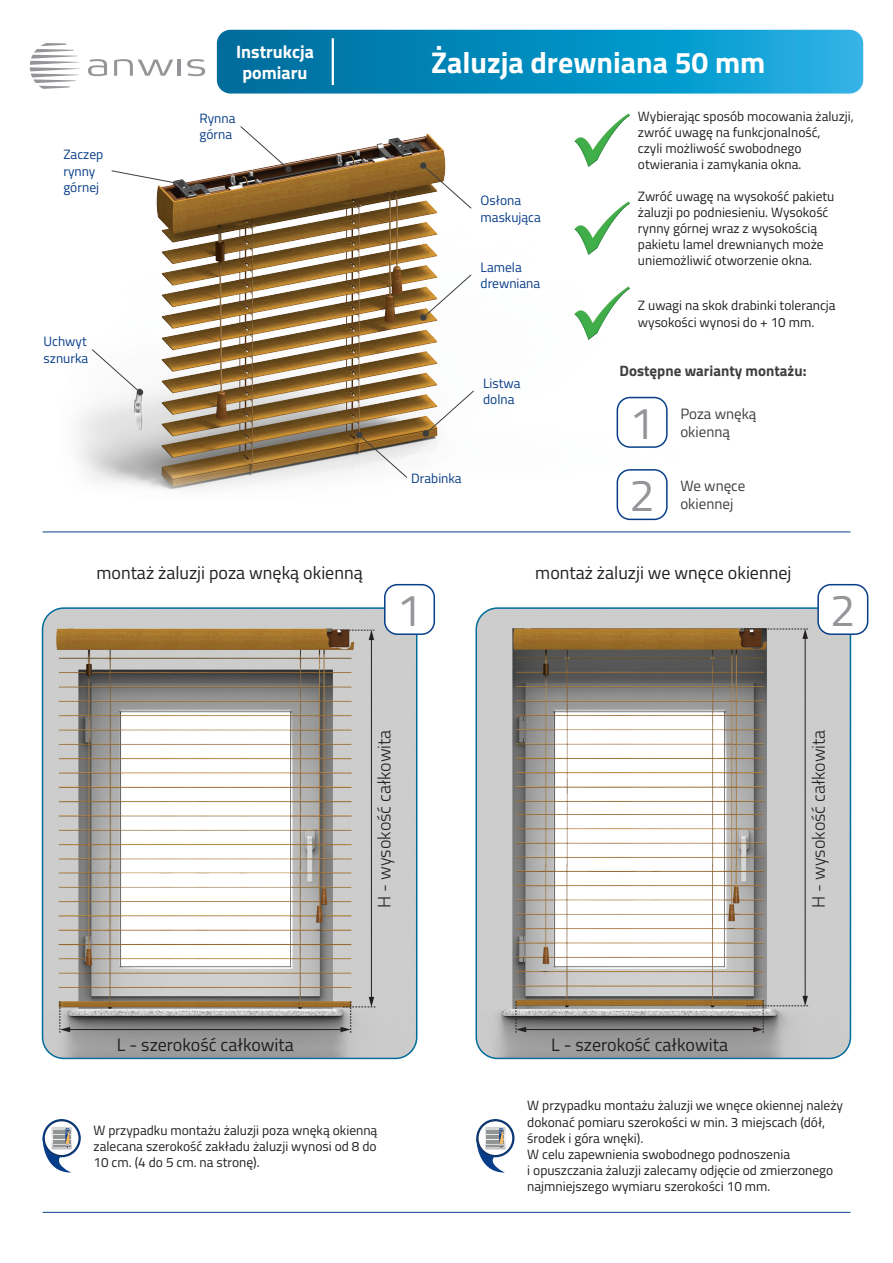
<style>
.page{position:relative;width:893px;height:1263px;background:#fff}
.page>*{position:absolute;margin:0;border:0;box-sizing:border-box;transform-origin:0 0}
.t1{font:45px "Titillium";color:#939598}
.t2{font:700 30px "Titillium";color:#fff}
.t3{font:18px "Titillium";color:#231f20}
.t4{font:300 18px "Titillium";color:#231f20}
.t5{font:700 18px/21.6px "Titillium";color:#fff;text-align:center}
.t6{font:15px/18px "Titillium";color:#3e3e3f}
.t7{font:700 15px "Titillium";color:#3e3e3f}
.t8{font:13.5px/16.2px "Titillium";color:#231f20}
.t9{font:13.5px/16.2px "Titillium";color:#083e89}
</style>
<div class="page">
<img style="left:78px;top:133px;width:587px;height:387px">
<img style="left:43px;top:610px;width:374px;height:448px">
<div style="left:42px;top:607px;width:375px;height:452px;border:2px solid #006c9b;border-radius:21px"></div>
<hr style="left:371px;top:637px;width:1px;height:365px;background:#231f20">
<svg style="left:340px;top:630px;width:34px;height:10px"></svg>
<svg style="left:341px;top:997px;width:34px;height:36px"></svg>
<hr style="left:65px;top:1029px;width:281px;height:1px;background:#231f20">
<svg style="left:60px;top:1001px;width:10px;height:32px"></svg>
<hr style="left:43px;top:531px;width:807px;height:1px;background:#083e89">
<hr style="left:43px;top:1212px;width:807px;height:1px;background:#083e89">
<img style="left:478px;top:610px;width:372px;height:448px">
<div style="left:475px;top:607px;width:376px;height:452px;border:2px solid #006c9b;border-radius:21px"></div>
<hr style="left:805px;top:635px;width:1px;height:366px;background:#231f20">
<svg style="left:741px;top:629px;width:67px;height:10px"></svg>
<svg style="left:747px;top:996px;width:61px;height:37px;background:#a7a5a2"></svg>
<hr style="left:520px;top:1029px;width:237px;height:1px;background:#231f20">
<svg style="left:516px;top:1001px;width:10px;height:32px"></svg>
<img style="left:574px;top:114px;width:55px;height:52px">
<img style="left:574px;top:202px;width:55px;height:52px">
<img style="left:574px;top:287px;width:55px;height:53px">
<div style="left:43px;top:1119px;width:38px;height:38px;background:#231f20;opacity:.75"></div>
<div style="left:45px;top:1121px;width:33px;height:34px;background:#fff;border-radius:50%"></div>
<svg style="left:43px;top:1127px;width:29px;height:45px"></svg>
<div style="left:476px;top:1119px;width:38px;height:38px;background:#231f20;opacity:.75"></div>
<div style="left:479px;top:1121px;width:33px;height:34px;background:#fff;border-radius:50%"></div>
<svg style="left:476px;top:1127px;width:30px;height:45px"></svg>
<svg style="left:217px;top:30px;width:646px;height:64px;background:#0a8fc0"></svg>
<hr style="left:332px;top:38px;width:2px;height:47px;background:#fff">
<svg style="left:88px;top:59px;width:19px;height:17px"></svg>
<svg style="left:114px;top:59px;width:59px;height:17px"></svg>
<hr style="left:178px;top:60px;width:3px;height:16px;background:#939598">
<svg style="left:187px;top:59px;width:18px;height:17px"></svg>
<svg style="left:30px;top:43px;width:50px;height:46px"></svg>
<div style="left:285px;top:166px;width:7px;height:6px;background:#3e3e3f;border-radius:50%"></div>
<svg style="left:240px;top:126px;width:49px;height:44px"></svg>
<div style="left:178px;top:181px;width:7px;height:6px;background:#3e3e3f;border-radius:50%"></div>
<svg style="left:111px;top:170px;width:71px;height:14px"></svg>
<svg style="left:92px;top:349px;width:51px;height:46px"></svg>
<div style="left:423px;top:430px;width:6px;height:7px;background:#3e3e3f;border-radius:50%"></div>
<svg style="left:425px;top:390px;width:49px;height:44px"></svg>
<div style="left:420px;top:314px;width:6px;height:7px;background:#3e3e3f;border-radius:50%"></div>
<svg style="left:423px;top:274px;width:49px;height:44px"></svg>
<div style="left:420px;top:162px;width:6px;height:7px;background:#3e3e3f;border-radius:50%"></div>
<svg style="left:423px;top:165px;width:49px;height:44px"></svg>
<svg style="left:356px;top:432px;width:51px;height:46px"></svg>
<div style="left:617px;top:397px;width:51px;height:51px;border:2px solid #083e89;border-radius:13px"></div>
<div style="left:617px;top:469px;width:51px;height:51px;border:2px solid #083e89;border-radius:13px"></div>
<div style="left:385px;top:585px;width:49px;height:49px;background:#fff;border-radius:13px"></div>
<div style="left:384px;top:584px;width:51px;height:51px;border:2px solid #083e89;border-radius:13px"></div>
<div style="left:818px;top:585px;width:50px;height:49px;background:#fff;border-radius:13px"></div>
<div style="left:817px;top:584px;width:51px;height:51px;border:2px solid #083e89;border-radius:13px"></div>
<p class="t9" style="left:63px;top:146px;width:41px">Zaczep rynny górnej</p>
<p class="t9" style="left:44px;top:333px;width:46px">Uchwyt sznurka</p>
<h3 class="t5" style="left:236px;top:40px;width:79px">Instrukcja pomiaru</h3>
<p class="t9" style="left:199px;top:110px;width:38px">Rynna górna</p>
<h2 class="t2" style="left:431px;top:39px;width:336px">Żaluzja drewniana 50 mm</h2>
<p class="t9" style="left:481px;top:192px;width:62px">Osłona maskująca</p>
<p class="t9" style="left:481px;top:258px;width:61px">Lamela drewniana</p>
<p class="t9" style="left:483px;top:374px;width:39px">Listwa dolna</p>
<p class="t9" style="left:411px;top:470px;width:52px">Drabinka</p>
<p class="t8" style="left:638px;top:107px;width:217px">Wybierając sposób mocowania żaluzji, zwróć uwagę na funkcjonalność,<br>czyli możliwość swobodnego otwierania i zamykania okna.</p>
<p class="t8" style="left:638px;top:187px;width:198px">Zwróć uwagę na wysokość pakietu żaluzji po podniesieniu. Wysokość rynny górnej wraz z wysokością pakietu lamel drewnianych może uniemożliwić otworzenie okna.</p>
<p class="t8" style="left:638px;top:297px;width:199px">Z uwagi na skok drabinki tolerancja wysokości wynosi do + 10 mm.</p>
<p class="t7" style="left:619px;top:359px;width:189px">Dostępne warianty montażu:</p>
<h1 class="t1" style="left:629px;top:390px;width:27px">1</h1>
<p class="t6" style="left:680px;top:404px;width:78px">Poza wnęką okienną</p>
<h1 class="t1" style="left:629px;top:463px;width:27px">2</h1>
<p class="t6" style="left:680px;top:476px;width:66px">We wnęce okiennej</p>
<h3 class="t3" style="left:96px;top:560px;width:268px">montaż żaluzji poza wnęką okienną</h3>
<h3 class="t3" style="left:535px;top:560px;width:258px">montaż żaluzji we wnęce okiennej</h3>
<h1 class="t1" style="left:397px;top:578px;width:27px">1</h1>
<h1 class="t1" style="left:830px;top:578px;width:27px">2</h1>
<h3 class="t3" style="left:117px;top:1032px;width:178px">L - szerokość całkowita</h3>
<h3 class="t4" style="left:371px;top:908px;width:180px;rotate:-90deg">H - wysokość całkowita</h3>
<p class="t8" style="left:94px;top:1121px;width:285px;text-align:justify">W przypadku montażu żaluzji poza wnęką okienną zalecana szerokość zakładu żaluzji wynosi od 8 do 10 cm. (4 do 5 cm. na stronę).</p>
<h3 class="t3" style="left:551px;top:1032px;width:178px">L - szerokość całkowita</h3>
<h3 class="t4" style="left:805px;top:908px;width:180px;rotate:-90deg">H - wysokość całkowita</h3>
<p class="t8" style="left:527px;top:1097px;width:317px">W przypadku montażu żaluzji we wnęce okiennej należy dokonać pomiaru szerokości w min. 3 miejscach (dół, środek i góra wnęki).<br>W celu zapewnienia swobodnego podnoszenia<br>i opuszczania żaluzji zalecamy odjęcie od zmierzonego najmniejszego wymiaru szerokości 10 mm.</p>
</div>
